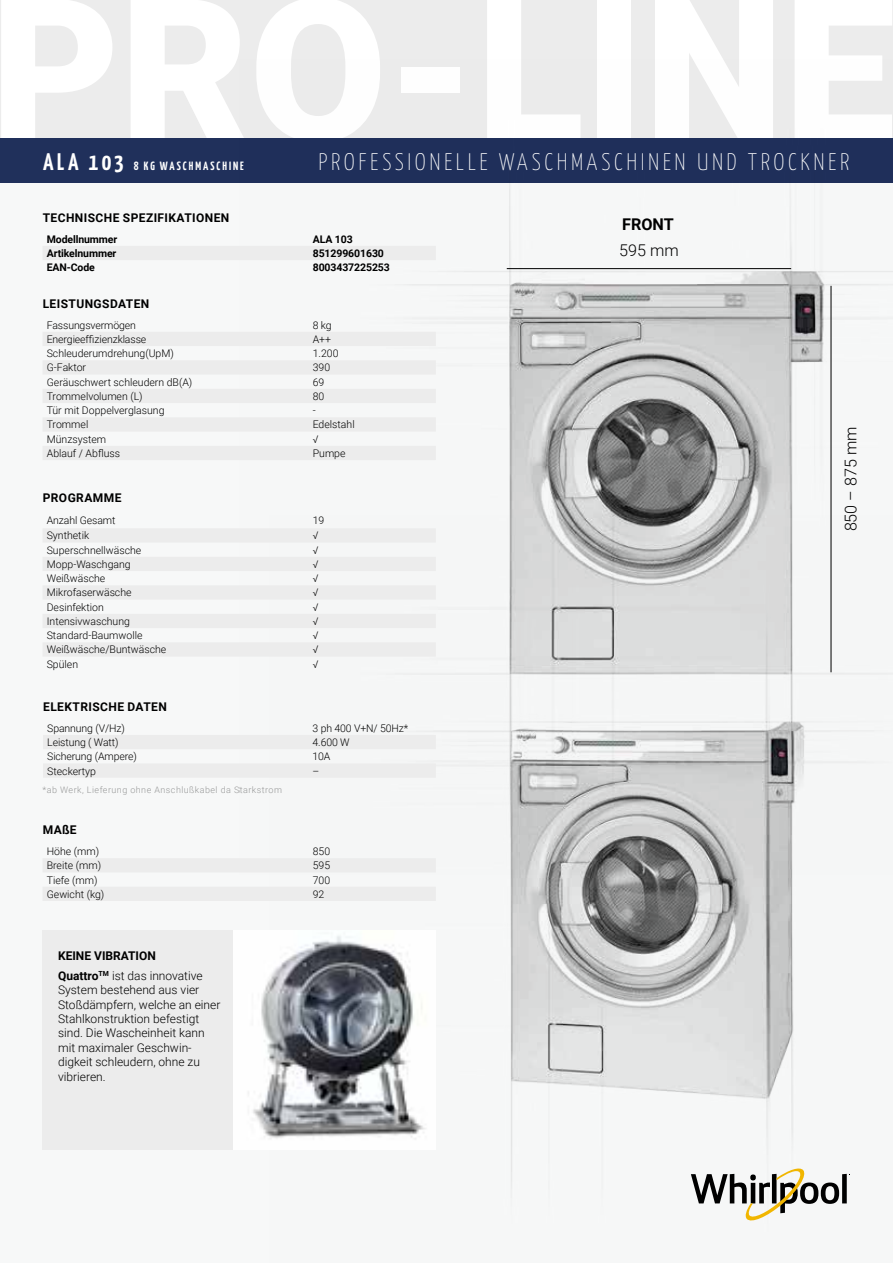
<style>
.page{position:relative;width:893px;height:1263px;background:#f7f8f8}
.page>*{position:absolute;margin:0;border:0;box-sizing:border-box;transform-origin:0 0}
.t1{font:100 24px "Yanone Kaffeesatz";letter-spacing:.145em;color:#fff}
.t2{font:300 16.2px "Roboto";color:#000}
.t3{font:700 16.2px "Roboto";color:#000}
.t4{font:300 12px/14.4px "Roboto";color:#000}
.t5{font:700 12px "Roboto";letter-spacing:.035em;color:#000}
.t6{font:700 12px "Yanone Kaffeesatz";letter-spacing:.165em;color:#fff}
.t7{font:700 12px "Roboto";color:#000}
.t8{font:300 10.5px "Roboto";color:#000}
.t9{font:700 10.5px "Roboto";letter-spacing:-.01em;color:#000}
.t10{font:300 9px "Roboto";letter-spacing:.05em;color:#989999}
.s1{font-size:24px}
.s2{font-weight:700}
</style>
<div class="page">
<div style="left:0;top:0;width:893px;height:139px;background:#ececec"></div>
<div style="left:0;top:139px;width:893px;height:44px;background:#20305b"></div>
<img style="left:510px;top:874px;width:337px;height:347px">
<div style="left:842px;top:1174px;width:5px;height:29px;background:#000"></div>
<svg style="left:691px;top:1168px;width:148px;height:52px"></svg>
<img style="left:239px;top:138px;width:654px;height:736px">
<hr style="left:507px;top:268px;width:284px;height:1px;background:#000">
<hr style="left:830px;top:286px;width:1px;height:386px;background:#000">
<svg style="left:43px;top:735px;width:393px;height:43px"></svg>
<div style="left:43px;top:246px;width:393px;height:14px;background:#ececec"></div>
<svg style="left:43px;top:332px;width:393px;height:128px;fill:#ececec"></svg>
<svg style="left:43px;top:528px;width:393px;height:129px;fill:#ececec"></svg>
<svg style="left:43px;top:858px;width:393px;height:43px"></svg>
<div style="left:43px;top:930px;width:393px;height:219px;background:#ececec"></div>
<img style="left:233px;top:930px;width:203px;height:219px">
<p class="t6" style="left:43px;top:158px;width:202px"><span class="s1">ALA 103</span> 8 KG WASCHMASCHINE</p>
<h1 class="t1" style="left:318px;top:147px;width:532px">PROFESSIONELLE WASCHMASCHINEN UND TROCKNER</h1>
<p class="t5" style="left:43px;top:209px;width:188px">TECHNISCHE SPEZIFIKATIONEN</p>
<p class="t9" style="left:47px;top:232px;width:72px">Modellnummer</p>
<p class="t9" style="left:313px;top:232px;width:41px">ALA 103</p>
<p class="t9" style="left:47px;top:246px;width:71px">Artikelnummer</p>
<p class="t9" style="left:313px;top:246px;width:73px">851299601630</p>
<p class="t9" style="left:47px;top:260px;width:50px">EAN-Code</p>
<p class="t9" style="left:313px;top:260px;width:79px">8003437225253</p>
<p class="t5" style="left:43px;top:295px;width:108px">LEISTUNGSDATEN</p>
<p class="t8" style="left:47px;top:317px;width:91px">Fassungsvermögen</p>
<p class="t8" style="left:313px;top:317px;width:20px">8 kg</p>
<p class="t8" style="left:47px;top:332px;width:101px">Energieeffizienzklasse</p>
<p class="t8" style="left:313px;top:332px;width:20px">A++</p>
<p class="t8" style="left:47px;top:346px;width:129px">Schleuderumdrehung(UpM)</p>
<p class="t8" style="left:313px;top:346px;width:27px">1.200</p>
<p class="t8" style="left:47px;top:360px;width:41px">G-Faktor</p>
<p class="t8" style="left:313px;top:360px;width:19px">390</p>
<p class="t8" style="left:47px;top:374px;width:147px">Geräuschwert schleudern dB(A)</p>
<p class="t8" style="left:313px;top:374px;width:13px">69</p>
<p class="t8" style="left:47px;top:389px;width:97px">Trommelvolumen (L)</p>
<p class="t8" style="left:313px;top:389px;width:13px">80</p>
<p class="t8" style="left:47px;top:403px;width:119px">Tür mit Doppelverglasung</p>
<p class="t8" style="left:313px;top:403px;width:5px">-</p>
<p class="t8" style="left:47px;top:417px;width:43px">Trommel</p>
<p class="t8" style="left:313px;top:417px;width:43px">Edelstahl</p>
<p class="t8" style="left:47px;top:431px;width:61px">Münzsystem</p>
<p class="t8" style="left:313px;top:431px;width:7px">√</p>
<p class="t8" style="left:47px;top:446px;width:75px">Ablauf / Abfluss</p>
<p class="t8" style="left:313px;top:446px;width:34px">Pumpe</p>
<p class="t5" style="left:43px;top:490px;width:80px">PROGRAMME</p>
<p class="t8" style="left:47px;top:513px;width:70px">Anzahl Gesamt</p>
<p class="t8" style="left:313px;top:513px;width:13px">19</p>
<p class="t8" style="left:47px;top:528px;width:44px">Synthetik</p>
<p class="t8" style="left:313px;top:528px;width:7px">√</p>
<p class="t8" style="left:47px;top:542px;width:96px">Superschnellwäsche</p>
<p class="t8" style="left:313px;top:542px;width:7px">√</p>
<p class="t8" style="left:47px;top:557px;width:86px">Mopp-Waschgang</p>
<p class="t8" style="left:313px;top:557px;width:7px">√</p>
<p class="t8" style="left:47px;top:571px;width:60px">Weißwäsche</p>
<p class="t8" style="left:313px;top:571px;width:7px">√</p>
<p class="t8" style="left:47px;top:585px;width:86px">Mikrofaserwäsche</p>
<p class="t8" style="left:313px;top:585px;width:7px">√</p>
<p class="t8" style="left:47px;top:599px;width:59px">Desinfektion</p>
<p class="t8" style="left:313px;top:599px;width:7px">√</p>
<p class="t8" style="left:47px;top:614px;width:85px">Intensivwaschung</p>
<p class="t8" style="left:313px;top:614px;width:7px">√</p>
<p class="t8" style="left:47px;top:628px;width:97px">Standard-Baumwolle</p>
<p class="t8" style="left:313px;top:628px;width:7px">√</p>
<p class="t8" style="left:47px;top:642px;width:121px">Weißwäsche/Buntwäsche</p>
<p class="t8" style="left:313px;top:642px;width:7px">√</p>
<p class="t8" style="left:47px;top:656px;width:33px">Spülen</p>
<p class="t8" style="left:313px;top:656px;width:7px">√</p>
<p class="t5" style="left:43px;top:698px;width:125px">ELEKTRISCHE DATEN</p>
<p class="t8" style="left:47px;top:721px;width:79px">Spannung (V/Hz)</p>
<p class="t8" style="left:313px;top:721px;width:97px">3 ph 400 V+N/ 50Hz*</p>
<p class="t8" style="left:47px;top:735px;width:73px">Leistung ( Watt)</p>
<p class="t8" style="left:313px;top:735px;width:39px">4.600 W</p>
<p class="t8" style="left:47px;top:749px;width:91px">Sicherung (Ampere)</p>
<p class="t8" style="left:313px;top:749px;width:19px">10A</p>
<p class="t8" style="left:47px;top:763px;width:50px">Steckertyp</p>
<p class="t8" style="left:313px;top:763px;width:8px">–</p>
<p class="t10" style="left:43px;top:784px;width:241px">*ab Werk, Lieferung ohne Anschlußkabel da Starkstrom</p>
<p class="t5" style="left:43px;top:821px;width:35px">MAßE</p>
<p class="t8" style="left:47px;top:844px;width:54px">Höhe (mm)</p>
<p class="t8" style="left:313px;top:844px;width:19px">850</p>
<p class="t8" style="left:47px;top:858px;width:56px">Breite (mm)</p>
<p class="t8" style="left:313px;top:858px;width:19px">595</p>
<p class="t8" style="left:47px;top:872px;width:52px">Tiefe (mm)</p>
<p class="t8" style="left:313px;top:872px;width:19px">700</p>
<p class="t8" style="left:47px;top:887px;width:59px">Gewicht (kg)</p>
<p class="t8" style="left:313px;top:887px;width:13px">92</p>
<p class="t7" style="left:58px;top:947px;width:99px">KEINE VIBRATION</p>
<p class="t4" style="left:58px;top:968px;width:164px"><span class="s2">Quattro</span><sup>TM</sup> ist das innovative<br>System bestehend aus vier<br>Stoßdämpfern, welche an einer<br>Stahlkonstruktion befestigt sind. Die Wascheinheit kann mit maximaler Geschwin&shy;digkeit schleudern, ohne zu vibrieren.</p>
<h2 class="t3" style="left:622px;top:213px;width:53px">FRONT</h2>
<h2 class="t2" style="left:619px;top:238px;width:61px">595 mm</h2>
<h2 class="t2" style="left:839px;top:531px;width:106px;rotate:-90deg">850 – 875 mm</h2>
</div>
